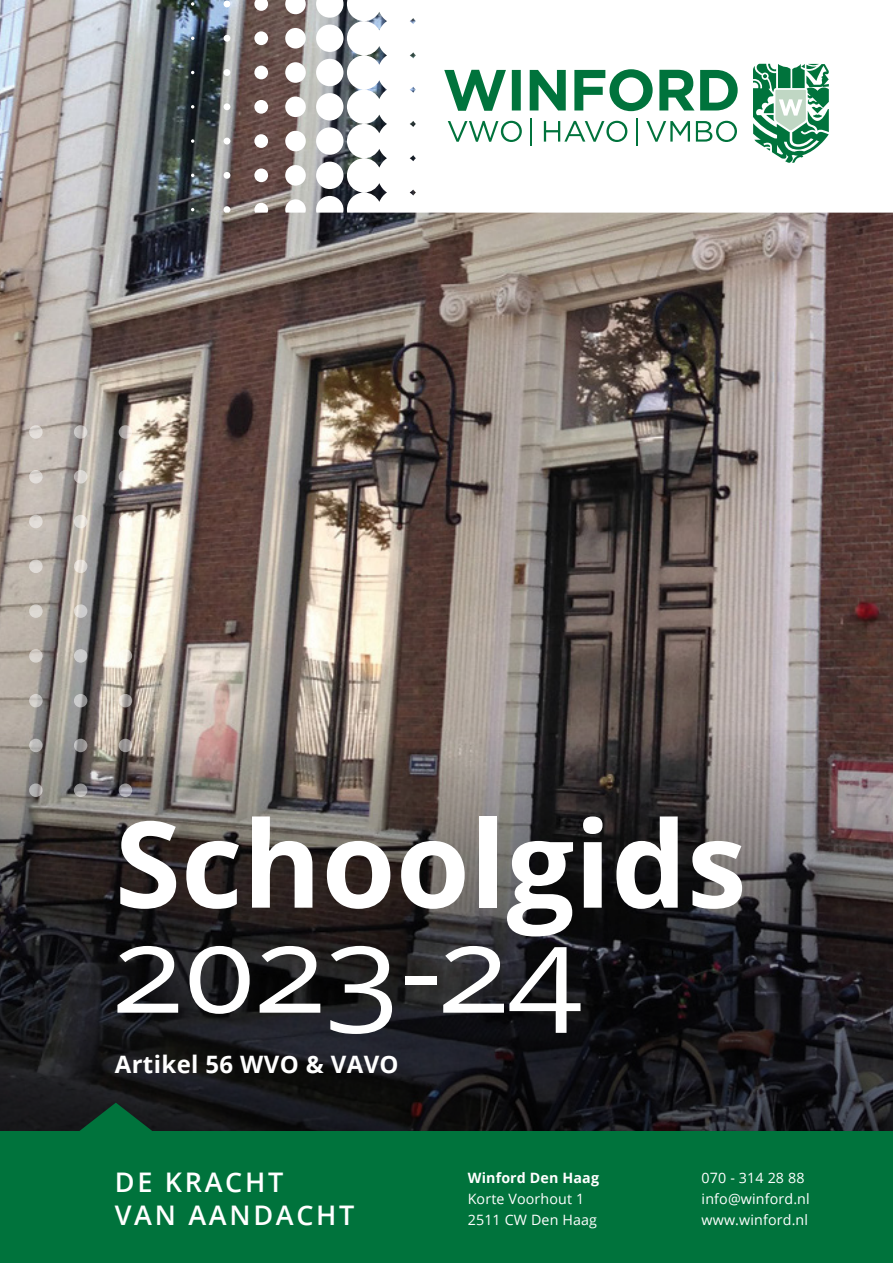
<style>
.page{position:relative;width:893px;height:1263px;background:#fff}
.page>*{position:absolute;margin:0;border:0;box-sizing:border-box;transform-origin:0 0}
.t1{font:700 120px "Open Sans";color:#fff}
.t2{font:120px "Open Sans";color:#fff;scale:1.1 1}
.t3{font:600 27px/33px "Open Sans";letter-spacing:.1em;color:#fff}
.t4{font:700 24px "Open Sans";letter-spacing:.015em;color:#fff}
.t5{font:14.25px/21px "Open Sans";letter-spacing:.01em;color:#fff}
.t6{font:700 14.25px "Open Sans";letter-spacing:.01em;color:#fff}
</style>
<div class="page">
<img style="left:0;top:0;width:893px;height:728px">
<svg style="left:0;top:728px;width:893px;height:404px;background:#363334"></svg>
<svg style="left:29px;top:425px;width:14px;height:14px"></svg>
<svg style="left:29px;top:470px;width:14px;height:13px"></svg>
<svg style="left:29px;top:515px;width:14px;height:13px"></svg>
<div style="left:29px;top:560px;width:14px;height:13px;background:#ded9d5;border-radius:50%"></div>
<svg style="left:29px;top:604px;width:14px;height:14px"></svg>
<svg style="left:29px;top:649px;width:14px;height:14px"></svg>
<svg style="left:29px;top:694px;width:14px;height:13px"></svg>
<svg style="left:29px;top:739px;width:14px;height:13px"></svg>
<svg style="left:29px;top:783px;width:14px;height:14px"></svg>
<svg style="left:74px;top:425px;width:13px;height:14px"></svg>
<svg style="left:74px;top:470px;width:13px;height:13px"></svg>
<svg style="left:74px;top:515px;width:13px;height:13px"></svg>
<svg style="left:74px;top:560px;width:13px;height:13px"></svg>
<svg style="left:74px;top:604px;width:13px;height:14px"></svg>
<div style="left:74px;top:649px;width:13px;height:14px;background:#cdcdce;border-radius:50%"></div>
<svg style="left:74px;top:694px;width:13px;height:13px"></svg>
<svg style="left:74px;top:739px;width:13px;height:13px"></svg>
<svg style="left:74px;top:783px;width:13px;height:14px"></svg>
<svg style="left:119px;top:425px;width:13px;height:14px"></svg>
<svg style="left:119px;top:470px;width:13px;height:13px"></svg>
<svg style="left:119px;top:515px;width:13px;height:13px"></svg>
<div style="left:119px;top:560px;width:13px;height:13px;background:#fdfcf3;border-radius:50%"></div>
<div style="left:119px;top:604px;width:13px;height:14px;background:#fdfcf2;border-radius:50%"></div>
<svg style="left:119px;top:649px;width:13px;height:14px"></svg>
<svg style="left:119px;top:694px;width:13px;height:13px"></svg>
<svg style="left:119px;top:739px;width:13px;height:13px"></svg>
<svg style="left:119px;top:783px;width:13px;height:14px"></svg>
<div style="left:0;top:1132px;width:893px;height:131px;background:#00733c"></div>
<svg style="left:78px;top:1102px;width:75px;height:30px;background:#0d462c"></svg>
<svg style="left:191px;top:0;width:702px;height:213px"></svg>
<svg style="left:444px;top:69px;width:294px;height:42px"></svg>
<svg style="left:448px;top:121px;width:74px;height:21px"></svg>
<hr style="left:530px;top:118px;width:2px;height:27px;background:#00733c">
<svg style="left:544px;top:121px;width:83px;height:21px"></svg>
<hr style="left:636px;top:118px;width:2px;height:27px;background:#00733c">
<svg style="left:646px;top:121px;width:44px;height:21px"></svg>
<svg style="left:696px;top:121px;width:41px;height:21px"></svg>
<svg style="left:753px;top:64px;width:76px;height:99px"></svg>
<h1 class="t1" style="left:115px;top:779px;width:633px">Schoolgids</h1>
<h1 class="t2" style="left:115px;top:887px;width:427px">2023-24</h1>
<h3 class="t4" style="left:115px;top:1047px;width:285px">Artikel 56 WVO &amp; VAVO</h3>
<h2 class="t3" style="left:115px;top:1165px;width:241px">DE KRACHT<br>VAN AANDACHT</h2>
<p class="t6" style="left:468px;top:1167px;width:133px">Winford Den Haag</p>
<p class="t5" style="left:468px;top:1188px;width:131px">Korte Voorhout 1<br>2511 CW Den Haag</p>
<p class="t5" style="left:702px;top:1167px;width:110px">070 - 314 28 88 info@winford.nl www.winford.nl</p>
</div>
